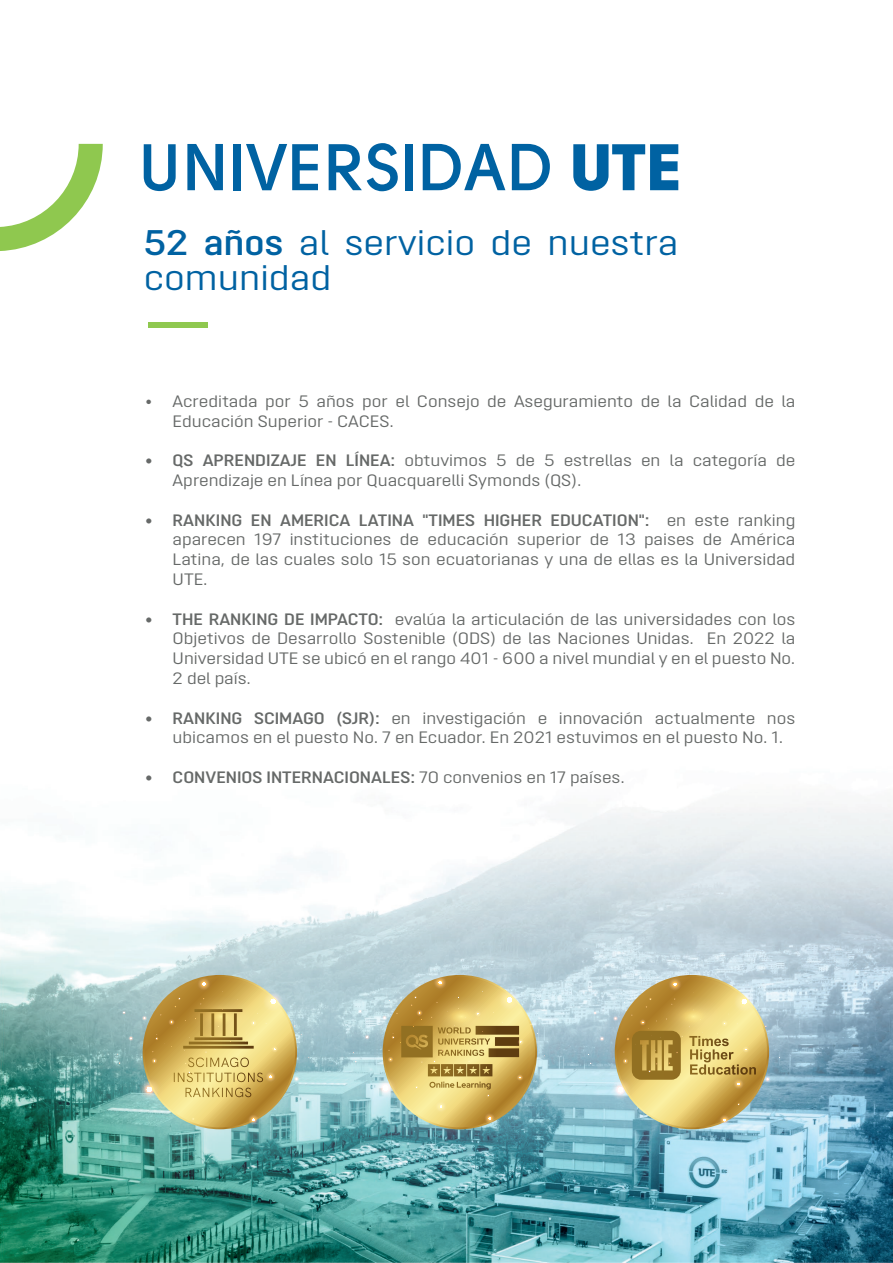
<style>
.page{position:relative;width:893px;height:1263px;background:#fff}
.page>*{position:absolute;margin:0;border:0;box-sizing:border-box;transform-origin:0 0}
.t1{font:700 65.7px "Solomon Sans Semi";color:#0062a2}
.t2{font:35.55px/35.2px "Opinion Pro Extended";color:#0062a2}
.t3{font:16.5px/19.8px "Opinion Pro Extended";color:#666968}
.t4{font:600 16.5px "Opinion Pro Extended";color:#666968}
.s1{font-family:"Solomon Sans Black";font-weight:400}
.s2{font-weight:600}
.s3{font-weight:400}
</style>
<div class="page">
<img style="left:847px;top:814px;width:46px;height:449px">
<img style="left:0;top:887px;width:100px;height:376px">
<img style="left:100px;top:814px;width:747px;height:449px">
<svg style="left:587px;top:979px;width:34px;height:101px"></svg>
<svg style="left:588px;top:954px;width:201px;height:200px"></svg>
<svg style="left:116px;top:979px;width:33px;height:95px"></svg>
<svg style="left:117px;top:953px;width:201px;height:201px"></svg>
<svg style="left:357px;top:1008px;width:6px;height:6px"></svg>
<svg style="left:380px;top:979px;width:165px;height:31px"></svg>
<svg style="left:353px;top:952px;width:201px;height:201px"></svg>
<svg style="left:0;top:144px;width:103px;height:107px"></svg>
<div style="left:148px;top:323px;width:60px;height:5px;background:#8fc84f"></div>
<h1 class="t1" style="left:139px;top:130px;width:545px">UNIVERSIDAD <span class="s1">UTE</span></h1>
<h2 class="t2" style="left:144px;top:225px;width:536px"><span class="s2">52 años</span> al servicio de nuestra comunidad</h2>
<p class="t3" style="left:173px;top:391px;width:624px;text-indent:-27px">• Acreditada por 5 años por el Consejo de Aseguramiento de la Calidad de la<br>Educación Superior - CACES.</p>
<p class="t3" style="left:173px;top:450px;width:624px;text-indent:-27px"><span class="s2">• QS APRENDIZAJE EN LÍNEA:</span> obtuvimos 5 de 5 estrellas en la categoría de<br>Aprendizaje en Línea por Quacquarelli Symonds (QS).</p>
<p class="t3" style="left:173px;top:510px;width:624px;text-align:justify;text-indent:-27px"><span class="s2">• RANKING EN AMERICA LATINA "TIMES HIGHER EDUCATION":</span> en este ranking aparecen 197 instituciones de educación superior de 13 paises de América Latina, de las cuales solo 15 son ecuatorianas y una de ellas es la Universidad UTE.</p>
<p class="t3" style="left:173px;top:609px;width:624px;text-align:justify;text-indent:-27px"><span class="s2">• THE RANKING DE IMPACTO:</span> evalúa la articulación de las universidades con los Objetivos de Desarrollo Sostenible (ODS) de las Naciones Unidas. En 2022 la Universidad UTE se ubicó en el rango 401 - 600 a nivel mundial y en el puesto No.<br>2 del país.</p>
<p class="t3" style="left:173px;top:708px;width:624px;text-indent:-27px"><span class="s2">• RANKING SCIMAGO (SJR):</span> en investigación e innovación actualmente nos ubicamos en el puesto No. 7 en Ecuador. En 2021 estuvimos en el puesto No. 1.</p>
<p class="t4" style="left:146px;top:768px;width:481px">• CONVENIOS INTERNACIONALES: <span class="s3">7O convenios en 17 países.</span></p>
</div>
